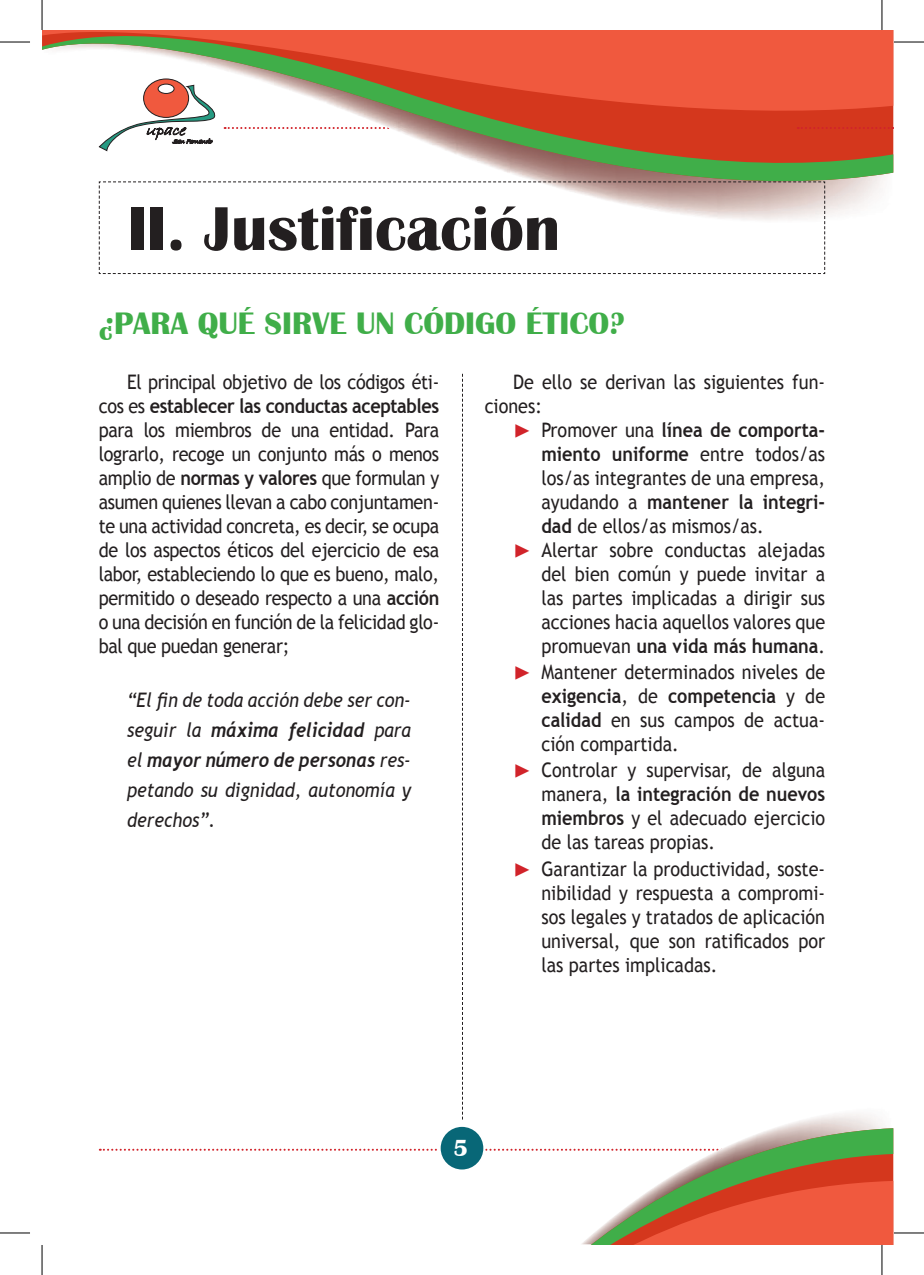
<style>
.page{position:relative;width:924px;height:1275px;background:#fff}
.page>*{position:absolute;margin:0;border:0;box-sizing:border-box;transform-origin:0 0}
.Titulares{font:700 64px "Britannic";color:#231f20}
.t1{font:700 32px "Britannic";color:#40ae49}
.t2{font:700 24px "Britannic";color:#fff}
.Texto_normal_Sangrad{font:20px/24px "Trebuchet MS";color:#231f20;text-align:justify;scale:.9 1}
.Texto_normal{font:20px/24px "Trebuchet MS";letter-spacing:-.02em;color:#231f20;text-align:justify;scale:.9 1}
.Texto_normal-2{font:italic 20px/30px "Trebuchet MS";color:#231f20;text-align:justify;scale:.9 1}
.Texto_normal-3{font:20px/24px "Trebuchet MS";color:#231f20;scale:.9 1}
.s1{font-weight:700}
.s2{font-family:"Trebuchet";font-weight:700}
.s3{font-family:"Zeal";color:#d1232a}
</style>
<div class="page">
<img style="left:825px;top:194px;width:51px;height:29px">
<svg style="left:42px;top:31px;width:850px;height:163px"></svg>
<div style="left:438px;top:1124px;width:47px;height:47px;border:2px solid #fff;border-radius:50%"></div>
<svg style="left:224px;top:127px;width:668px;height:2px"></svg>
<svg style="left:143px;top:79px;width:45px;height:38px"></svg>
<div style="left:143px;top:79px;width:46px;height:39px;border:1px solid #231f20;border-radius:50%"></div>
<div style="left:158px;top:84px;width:16px;height:9px;background:#3a2c2b;border-radius:50%"></div>
<div style="left:158px;top:84px;width:16px;height:10px;border:1px solid #231f20;border-radius:50%"></div>
<svg style="left:99px;top:85px;width:116px;height:66px"></svg>
<svg style="left:100px;top:1128px;width:792px;height:116px"></svg>
<svg style="left:98px;top:181px;width:727px;height:93px"></svg>
<svg style="left:462px;top:374px;width:1px;height:745px"></svg>
<hr style="left:0;top:42px;width:30px;height:1px;background:#000">
<hr style="left:893px;top:42px;width:30px;height:1px;background:#000">
<hr style="left:0;top:1232px;width:30px;height:1px;background:#000">
<hr style="left:893px;top:1232px;width:30px;height:1px;background:#000">
<hr style="left:42px;top:0;width:1px;height:30px;background:#000">
<hr style="left:42px;top:1245px;width:1px;height:30px;background:#000">
<hr style="left:881px;top:0;width:1px;height:30px;background:#000">
<hr style="left:881px;top:1245px;width:1px;height:30px;background:#000">
<p class="Titulares" style="left:127px;top:193px;width:434px">II. Justificación</p>
<p class="t1" style="left:99px;top:306px;width:527px">¿PARA QUÉ SIRVE UN CÓDIGO ÉTICO?</p>
<p class="Texto_normal" style="left:99px;top:370px;width:380px;text-indent:28px">El principal objetivo de los códigos éti&shy;cos es <span class="s1">establecer las conductas aceptables </span>para los miembros de una entidad. Para lograrlo, recoge un conjunto más o menos amplio de <span class="s1">normas y valores</span> que formulan y asumen quienes llevan a cabo conjuntamen&shy;te una actividad concreta, es decir, se ocupa de los aspectos éticos del ejercicio de esa labor, estableciendo lo que es bueno, malo, permitido o deseado respecto a una <span class="s1">acción </span>o una decisión en función de la felicidad glo&shy;bal que puedan generar;</p>
<p class="Texto_normal-2" style="left:127px;top:685px;width:316px">“El fin de toda acción debe ser con&shy;seguir la <span class="s2">máxima felicidad</span> para el <span class="s2">mayor número de personas</span> res&shy;petando su dignidad, autonomía y derechos”.</p>
<p class="Texto_normal-3" style="left:484px;top:370px;width:379px;text-indent:28px">De ello se derivan las siguientes fun&shy;ciones:</p>
<p class="Texto_normal_Sangrad" style="left:541px;top:418px;width:316px;text-indent:-28px"><span class="s3">®</span> Promover una <span class="s1">línea de comporta&shy;miento uniforme</span> entre todos/as los/as integrantes de una empresa, ayudando a <span class="s1">mantener la integri&shy;dad</span> de ellos/as mismos/as.</p>
<p class="Texto_normal_Sangrad" style="left:541px;top:538px;width:316px;text-indent:-28px"><span class="s3">®</span> Alertar sobre conductas alejadas del bien común y puede invitar a las partes implicadas a dirigir sus acciones hacia aquellos valores que promuevan <span class="s1">una vida más humana</span>.</p>
<p class="Texto_normal_Sangrad" style="left:541px;top:660px;width:316px;text-indent:-28px"><span class="s3">®</span> Mantener determinados niveles de <span class="s1">exigencia</span>, de <span class="s1">competencia</span> y de <span class="s1">calidad</span> en sus campos de actua&shy;ción compartida.</p>
<p class="Texto_normal_Sangrad" style="left:541px;top:758px;width:316px;text-indent:-28px"><span class="s3">®</span> Controlar y supervisar, de alguna manera, <span class="s1">la integración de nuevos miembros</span> y el adecuado ejercicio de las tareas propias.</p>
<p class="Texto_normal_Sangrad" style="left:541px;top:856px;width:316px;text-indent:-28px"><span class="s3">®</span> Garantizar la productividad, soste&shy;nibilidad y respuesta a compromi&shy;sos legales y tratados de aplicación universal, que son ratificados por las partes implicadas.</p>
<p class="t2" style="left:453px;top:1134px;width:16px">5</p>
</div>
